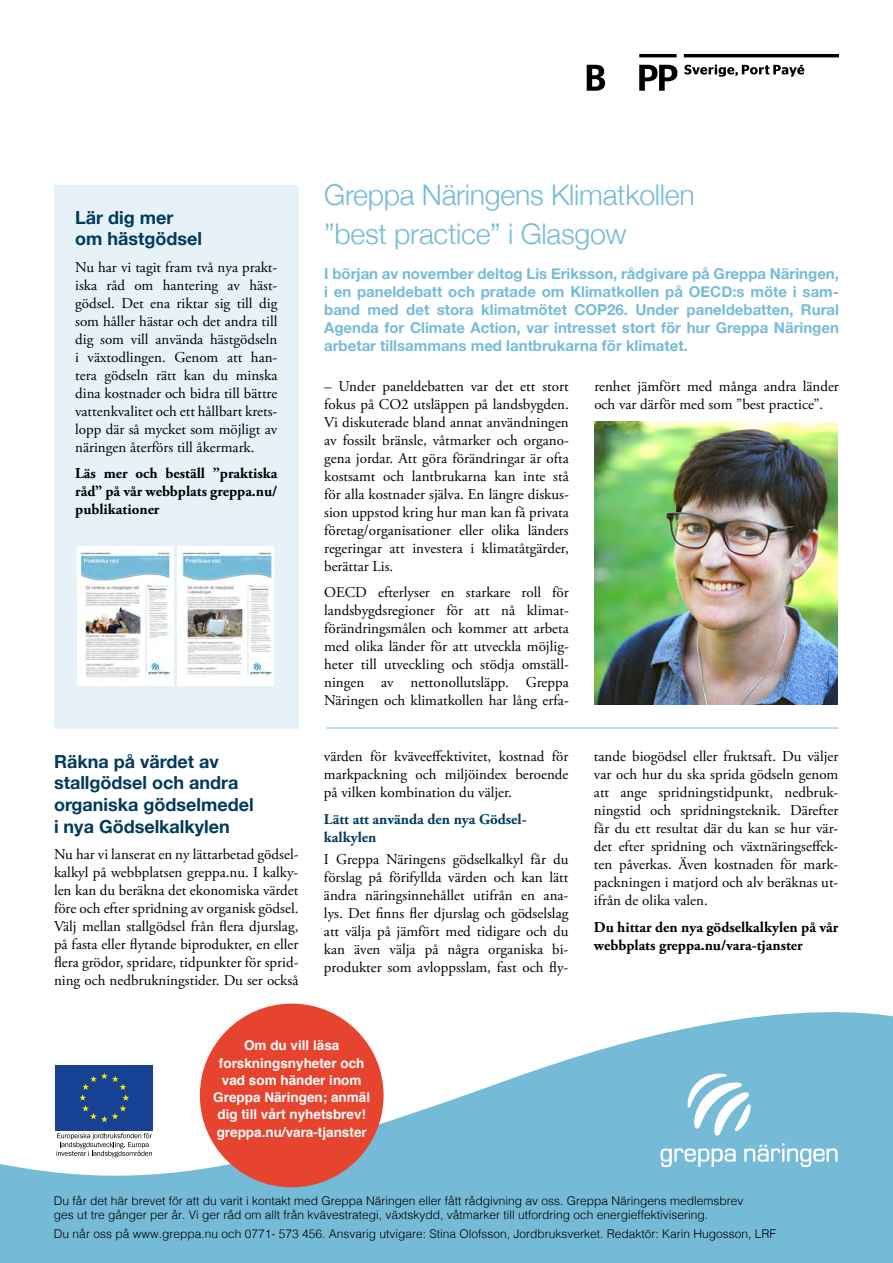
<style>
.page{position:relative;width:893px;height:1263px;background:#fff}
.page>*{position:absolute;margin:0;border:0;box-sizing:border-box;transform-origin:0 0}
.t1{font:300 28.5px/39.6px "Helvetica Neue";letter-spacing:-.01em;color:#75bbd7}
.t2{font:700 18px/21.6px "Helvetica Neue";color:#003a5d}
.t3{font:15px/18px "Adobe Garamond Pro";color:#000;text-align:justify}
.t4{font:700 15px/18px "Helvetica Neue";color:#75bbd7;text-align:justify}
.t5{font:700 15px/18px "Adobe Garamond Pro";color:#000}
.t6{font:700 15px/18px "Adobe Garamond Pro";color:#003a5d}
.t7{font:700 13.5px/17.2px "Helvetica";color:#fff;text-align:center}
.t8{font:300 12px/14.4px "Helvetica";color:#000}
</style>
<div class="page">
<hr style="left:639px;top:54px;width:38px;height:3px;background:#000">
<hr style="left:684px;top:54px;width:155px;height:3px;background:#000">
<svg style="left:684px;top:64px;width:120px;height:13px"></svg>
<svg style="left:639px;top:65px;width:38px;height:26px"></svg>
<svg style="left:587px;top:65px;width:18px;height:26px"></svg>
<svg style="left:0;top:1012px;width:893px;height:251px;fill:#75bbd7"></svg>
<div style="left:200px;top:1003px;width:184px;height:184px;background:#e7442f;border-radius:50%"></div>
<hr style="left:326px;top:728px;width:512px;height:1px;background:#75bbd7">
<img style="left:595px;top:421px;width:243px;height:283px">
<div style="left:54px;top:185px;width:245px;height:543px;background:#e6f2f8"></div>
<img style="left:77px;top:547px;width:96px;height:138px">
<img style="left:178px;top:547px;width:96px;height:138px">
<svg style="left:660px;top:1148px;width:76px;height:19px"></svg>
<svg style="left:744px;top:1143px;width:93px;height:24px"></svg>
<svg style="left:687px;top:1074px;width:64px;height:62px"></svg>
<div style="left:55px;top:1065px;width:98px;height:65px;background:#164194"></div>
<svg style="left:79px;top:1073px;width:50px;height:49px"></svg>
<svg style="left:57px;top:1133px;width:95px;height:24px"></svg>
<p class="t2" style="left:75px;top:207px;width:128px">Lär dig mer om hästgödsel</p>
<p class="t3" style="left:75px;top:259px;width:204px">Nu har vi tagit fram två nya prakt&shy;iska råd om hantering av häst&shy;gödsel. Det ena riktar sig till dig som håller hästar och det andra till dig som vill använda hästgödseln i växtodlingen. Genom att han&shy;tera gödseln rätt kan du minska dina kostnader och bidra till bättre vattenkvalitet och ett hållbart krets&shy;lopp där så mycket som möjligt av näringen återförs till åkermark.</p>
<p class="t5" style="left:75px;top:465px;width:204px;text-align:justify">Läs mer och beställ ”praktiska råd” på vår webbplats greppa.nu/ publikationer</p>
<p class="t2" style="left:54px;top:751px;width:201px">Räkna på värdet av stallgödsel och andra organiska gödselmedel i nya Gödselkalkylen</p>
<p class="t3" style="left:54px;top:846px;width:246px">Nu har vi lanserat en ny lättarbetad gödsel&shy;kalkyl på webbplatsen greppa.nu. I kalky&shy;len kan du beräkna det ekonomiska värdet före och efter spridning av organisk gödsel.<br>Välj mellan stallgödsel från flera djurslag, på fasta eller flytande biprodukter, en eller flera grödor, spridare, tidpunkter för sprid&shy;ning och nedbrukningstider. Du ser också</p>
<h1 class="t1" style="left:324px;top:173px;width:372px">Greppa Näringens Klimatkollen ”best practice” i Glasgow</h1>
<p class="t4" style="left:324px;top:265px;width:516px">I början av november deltog Lis Eriksson, rådgivare på Greppa Näringen, i en paneldebatt och pratade om Klimatkollen på OECD:s möte i sam&shy;band med det stora klimatmötet COP26. Under paneldebatten, Rural Agenda for Climate Action, var intresset stort för hur Greppa Näringen arbetar tillsammans med lantbrukarna för klimatet.</p>
<p class="t3" style="left:324px;top:377px;width:246px">– Under paneldebatten var det ett stort fokus på CO2 utsläppen på landsbygden.<br>Vi diskuterade bland annat användningen av fossilt bränsle, våtmarker och organo&shy;gena jordar. Att göra förändringar är ofta kostsamt och lantbrukarna kan inte stå för alla kostnader själva. En längre diskus&shy;sion uppstod kring hur man kan få privata företag/organisationer eller olika länders regeringar att investera i klimatåtgärder, berättar Lis.</p>
<p class="t3" style="left:324px;top:584px;width:246px">OECD efterlyser en starkare roll för landsbygdsregioner för att nå klimat&shy;förändringsmålen och kommer att arbeta med olika länder för att utveckla möjlig&shy;heter till utveckling och stödja omställ&shy;ningen av nettonollutsläpp. Greppa Näringen och klimatkollen har lång erfa-</p>
<p class="t3" style="left:594px;top:377px;width:246px">renhet jämfört med många andra länder och var därför med som ”best practice”.</p>
<p class="t3" style="left:324px;top:748px;width:246px">värden för kväveeffektivitet, kostnad för markpackning och miljöindex beroende på vilken kombination du väljer.</p>
<p class="t6" style="left:324px;top:810px;width:204px">Lätt att använda den nya Gödsel&shy;kalkylen</p>
<p class="t3" style="left:324px;top:851px;width:246px">I Greppa Näringens gödselkalkyl får du förslag på förifyllda värden och kan lätt ändra näringsinnehållet utifrån en ana&shy;lys. Det finns fler djurslag och gödselslag att välja på jämfört med tidigare och du kan även välja på några organiska bi&shy;produkter som avloppsslam, fast och fly-</p>
<p class="t3" style="left:594px;top:748px;width:246px">tande biogödsel eller fruktsaft. Du väljer var och hur du ska sprida gödseln genom att ange spridningstidpunkt, nedbruk&shy;ningstid och spridningsteknik. Därefter får du ett resultat där du kan se hur vär&shy;det efter spridning och växtnäringseffek&shy;ten påverkas. Även kostnaden för mark&shy;packningen i matjord och alv beräknas ut&shy;ifrån de olika valen.</p>
<p class="t5" style="left:594px;top:918px;width:246px">Du hittar den nya gödselkalkylen på vår webbplats greppa.nu/vara-tjanster</p>
<p class="t7" style="left:213px;top:1037px;width:158px">Om du vill läsa forskningsnyheter och vad som händer inom<br>Greppa Näringen; anmäl dig till vårt nyhetsbrev! greppa.nu/vara-tjanster</p>
<p class="t8" style="left:54px;top:1192px;width:691px">Du får det här brevet för att du varit i kontakt med Greppa Näringen eller fått rådgivning av oss. Greppa Näringens medlemsbrev ges ut tre gånger per år. Vi ger råd om allt från kvävestrategi, växtskydd, våtmarker till utfordring och energieffektivisering.</p>
<p class="t8" style="left:54px;top:1226px;width:724px">Du når oss på www.greppa.nu och 0771- 573 456. Ansvarig utvigare: Stina Olofsson, Jordbruksverket. Redaktör: Karin Hugosson, LRF</p>
</div>
